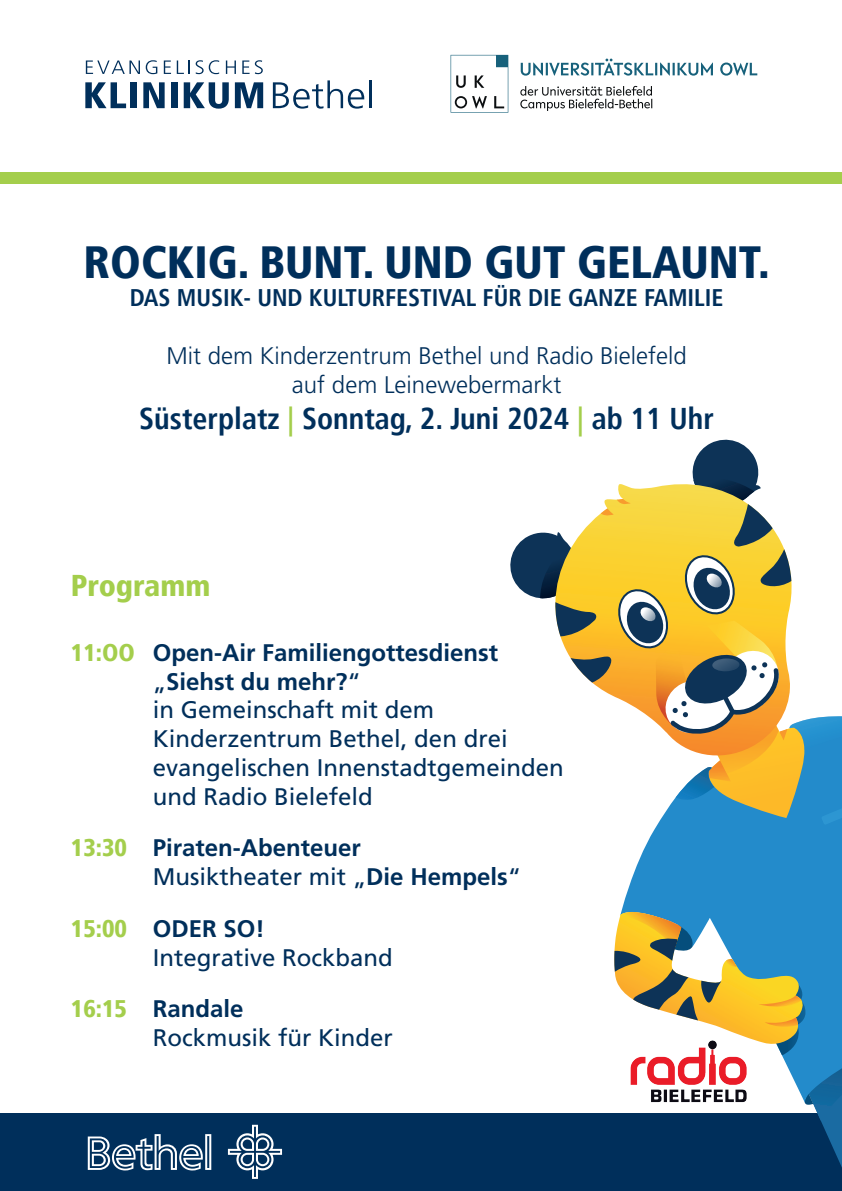
<style>
.page{position:relative;width:842px;height:1191px;background:#fff}
.page>*{position:absolute;margin:0;border:0;box-sizing:border-box;transform-origin:0 0}
.t1{font:900 condensed 45px "Frutiger LT Pro";color:#002f5b}
.t2{font:700 condensed 30px "Frutiger LT Pro";color:#002f5b}
.t3{font:900 condensed 30px "Frutiger LT Pro";color:#a4ce4c}
.t4{font:24px/28.8px "Frutiger LT Std";color:#002f5b}
.t5{font:300 24px/28.8px "Frutiger LT Std";color:#002f5b;text-align:center}
.t6{font:700 24px/28.8px "Frutiger LT Std";color:#002f5b}
.t7{font:700 condensed 24px "Frutiger LT Pro";color:#002f5b}
.s1{color:#a4ce4c}
.s2{font-family:"Frutiger LT Pro";font-weight:900;font-stretch:condensed;color:#a4ce4c}
.s3{font-weight:700}
.s4{font-weight:400}
</style>
<div class="page">
<div style="left:0;top:1113px;width:842px;height:78px;background:#002f5b"></div>
<svg style="left:228px;top:1124px;width:54px;height:54px"></svg>
<svg style="left:88px;top:1134px;width:123px;height:36px"></svg>
<div style="left:0;top:173px;width:842px;height:11px;background:#a4ce4c"></div>
<svg style="left:86px;top:60px;width:54px;height:14px"></svg>
<svg style="left:146px;top:60px;width:11px;height:14px"></svg>
<svg style="left:164px;top:60px;width:7px;height:14px"></svg>
<svg style="left:177px;top:60px;width:13px;height:14px"></svg>
<svg style="left:196px;top:60px;width:23px;height:14px"></svg>
<svg style="left:226px;top:60px;width:10px;height:14px"></svg>
<svg style="left:242px;top:60px;width:21px;height:14px"></svg>
<svg style="left:85px;top:82px;width:41px;height:26px"></svg>
<div style="left:131px;top:82px;width:6px;height:26px;background:#002f5b"></div>
<svg style="left:143px;top:82px;width:22px;height:26px"></svg>
<div style="left:171px;top:82px;width:6px;height:26px;background:#002f5b"></div>
<svg style="left:184px;top:82px;width:45px;height:27px"></svg>
<svg style="left:235px;top:82px;width:28px;height:26px"></svg>
<svg style="left:273px;top:80px;width:91px;height:29px"></svg>
<hr style="left:369px;top:80px;width:2px;height:28px;background:#002f5b">
<svg style="left:521px;top:59px;width:236px;height:17px"></svg>
<svg style="left:451px;top:55px;width:57px;height:58px"></svg>
<svg style="left:520px;top:86px;width:132px;height:25px"></svg>
<svg style="left:510px;top:439px;width:332px;height:728px"></svg>
<h1 class="t1" style="left:84px;top:235px;width:688px">ROCKIG. BUNT. UND GUT GELAUNT.</h1>
<p class="t7" style="left:130px;top:284px;width:595px">DAS MUSIK- UND KULTURFESTIVAL FÜR DIE GANZE FAMILIE</p>
<p class="t5" style="left:167px;top:342px;width:522px">Mit dem Kinderzentrum Bethel und Radio Bielefeld auf dem Leinewebermarkt</p>
<p class="t2" style="left:139px;top:401px;width:576px">Süsterplatz <span class="s1">|</span> Sonntag, 2. Juni 2024 <span class="s1">|</span> ab 11 Uhr</p>
<p class="t3" style="left:71px;top:567px;width:141px">Programm</p>
<p class="t4" style="left:153px;top:638px;width:412px;text-indent:-82px"><span class="s2">11:OO</span> <span class="s3">Open-Air Familiengottesdienst </span>„<span class="s3">Siehst du mehr?</span>“<br>in Gemeinschaft mit dem<br>Kinderzentrum Bethel, den drei evangelischen Innenstadtgemeinden und Radio Bielefeld</p>
<p class="t6" style="left:153px;top:833px;width:370px;text-indent:-82px"><span class="s2">13:30</span> Piraten-Abenteuer<br><span class="s4">Musiktheater mit „</span>Die Hempels<span class="s4">“</span></p>
<p class="t4" style="left:153px;top:914px;width:242px;text-indent:-82px"><span class="s2">15:00</span> <span class="s3">ODER SO!<br></span>Integrative Rockband</p>
<p class="t4" style="left:153px;top:994px;width:242px;text-indent:-82px"><span class="s2">16:15</span> <span class="s3">Randale<br></span>Rockmusik für Kinder</p>
</div>
